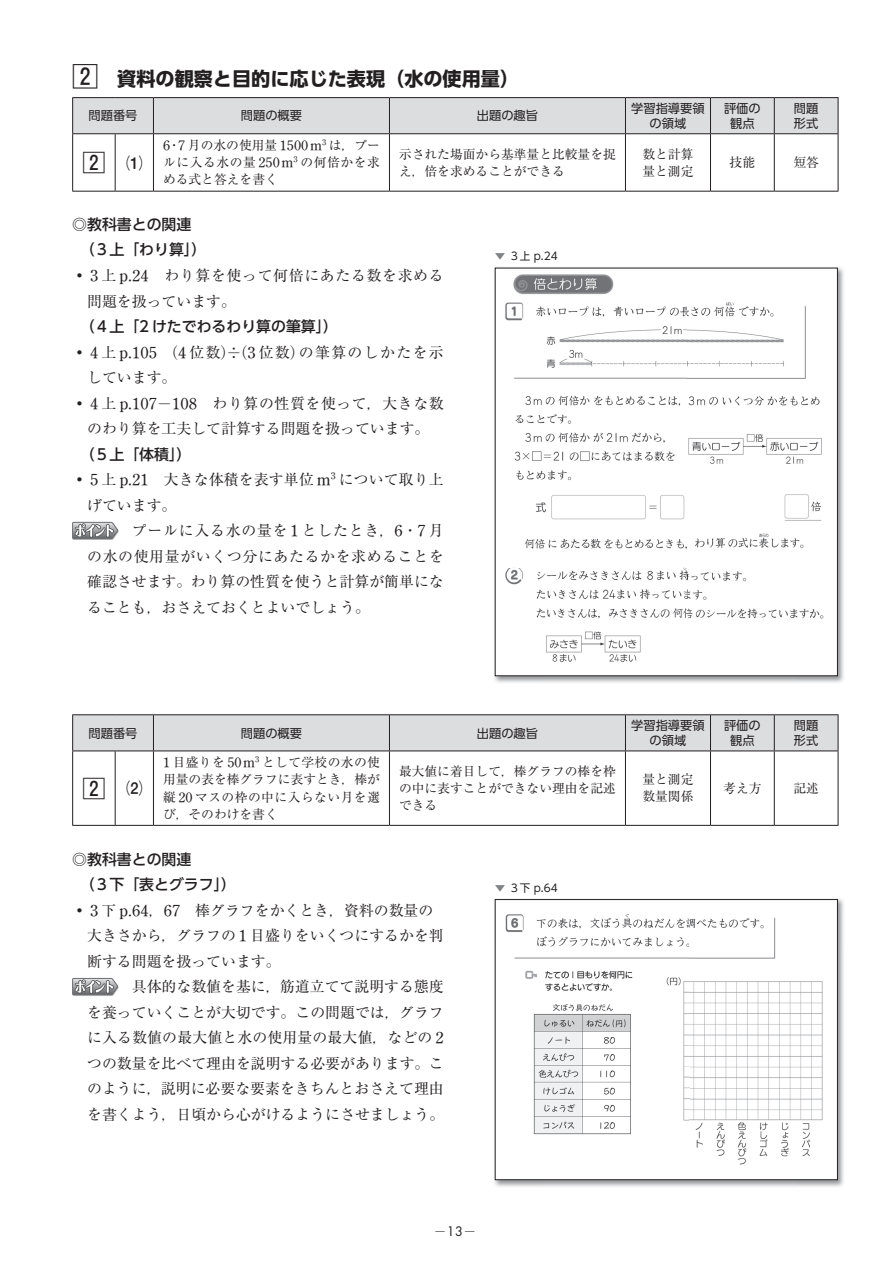
<style>
.page{position:relative;width:893px;height:1263px;background:#fff}
.page>*{position:absolute;margin:0;border:0;box-sizing:border-box;transform-origin:0 0}
.t1{font:500 22.35px "Gothic MB101 Pr 6";color:#231f20}
.t2{font:700 19.2px "UD Shin Go Pro";color:#231f20}
.t3{font:14.85px/25.5px "Ryumin Pr 6";color:#231f20}
.t4{font:500 14.85px/25.5px "UD Shin Go Pro";color:#231f20}
.t5{font:14.85px/25.5px "Ryumin Pr 6";letter-spacing:.045em;color:#231f20}
.t6{font:14.85px "Ryumin Pr 6";letter-spacing:.095em;color:#231f20}
.t7{font:14.85px "Ryumin Pr 6";letter-spacing:.04em;color:#231f20}
.t8{font:12.75px/17px "Ryumin Pr 6";color:#231f20;text-align:justify}
.t9{font:italic 12.75px "Btuc Math";color:#231f20}
.t10{font:12.15px/14.9px "UD Shin Go Pro";color:#231f20;text-align:center}
.t11{font:10.65px "UD Shin Go Pro";color:#231f20}
.s1{font-family:"Gothic MB101 Pr 6";font-weight:500;font-size:25.5px}
.s2{font-family:"Btu Pi 2";font-weight:400;font-size:15.9px}
.s3{font-family:"Btuc Math"}
.s4{color:#808285}
.s5{font-family:"Futura";font-style:normal}
</style>
<div class="page">
<svg style="left:72px;top:522px;width:47px;height:18px"></svg>
<svg style="left:72px;top:978px;width:47px;height:18px"></svg>
<div style="left:73px;top:98px;width:765px;height:35px;background:#dcdddf"></div>
<hr style="left:72px;top:97px;width:43px;height:1px;background:#231f20">
<hr style="left:72px;top:98px;width:1px;height:35px;background:#231f20">
<hr style="left:115px;top:97px;width:38px;height:1px;background:#231f20">
<hr style="left:153px;top:97px;width:236px;height:1px;background:#231f20">
<hr style="left:153px;top:98px;width:1px;height:35px;background:#231f20">
<hr style="left:389px;top:97px;width:236px;height:1px;background:#231f20">
<hr style="left:389px;top:98px;width:1px;height:35px;background:#231f20">
<hr style="left:625px;top:97px;width:85px;height:1px;background:#231f20">
<hr style="left:625px;top:98px;width:1px;height:35px;background:#231f20">
<hr style="left:710px;top:97px;width:64px;height:1px;background:#231f20">
<hr style="left:710px;top:98px;width:1px;height:35px;background:#231f20">
<hr style="left:774px;top:97px;width:64px;height:1px;background:#231f20">
<hr style="left:774px;top:98px;width:1px;height:35px;background:#231f20">
<hr style="left:838px;top:98px;width:1px;height:35px;background:#231f20">
<hr style="left:72px;top:133px;width:43px;height:1px;background:#231f20">
<hr style="left:72px;top:134px;width:1px;height:57px;background:#231f20">
<hr style="left:115px;top:133px;width:38px;height:1px;background:#231f20">
<hr style="left:115px;top:134px;width:1px;height:57px;background:#231f20">
<hr style="left:153px;top:133px;width:236px;height:1px;background:#231f20">
<hr style="left:153px;top:134px;width:1px;height:57px;background:#231f20">
<hr style="left:389px;top:133px;width:236px;height:1px;background:#231f20">
<hr style="left:389px;top:134px;width:1px;height:57px;background:#231f20">
<hr style="left:625px;top:133px;width:85px;height:1px;background:#231f20">
<hr style="left:625px;top:134px;width:1px;height:57px;background:#231f20">
<hr style="left:710px;top:133px;width:64px;height:1px;background:#231f20">
<hr style="left:710px;top:134px;width:1px;height:57px;background:#231f20">
<hr style="left:774px;top:133px;width:64px;height:1px;background:#231f20">
<hr style="left:774px;top:134px;width:1px;height:57px;background:#231f20">
<hr style="left:838px;top:134px;width:1px;height:57px;background:#231f20">
<hr style="left:72px;top:191px;width:43px;height:1px;background:#231f20">
<hr style="left:115px;top:191px;width:38px;height:1px;background:#231f20">
<hr style="left:153px;top:191px;width:236px;height:1px;background:#231f20">
<hr style="left:389px;top:191px;width:236px;height:1px;background:#231f20">
<hr style="left:625px;top:191px;width:85px;height:1px;background:#231f20">
<hr style="left:710px;top:191px;width:64px;height:1px;background:#231f20">
<hr style="left:774px;top:191px;width:64px;height:1px;background:#231f20">
<div style="left:73px;top:715px;width:765px;height:35px;background:#dcdddf"></div>
<hr style="left:72px;top:714px;width:43px;height:1px;background:#231f20">
<hr style="left:72px;top:715px;width:1px;height:35px;background:#231f20">
<hr style="left:115px;top:714px;width:38px;height:1px;background:#231f20">
<hr style="left:153px;top:714px;width:236px;height:1px;background:#231f20">
<hr style="left:153px;top:715px;width:1px;height:35px;background:#231f20">
<hr style="left:389px;top:714px;width:236px;height:1px;background:#231f20">
<hr style="left:389px;top:715px;width:1px;height:35px;background:#231f20">
<hr style="left:625px;top:714px;width:85px;height:1px;background:#231f20">
<hr style="left:625px;top:715px;width:1px;height:35px;background:#231f20">
<hr style="left:710px;top:714px;width:64px;height:1px;background:#231f20">
<hr style="left:710px;top:715px;width:1px;height:35px;background:#231f20">
<hr style="left:774px;top:714px;width:64px;height:1px;background:#231f20">
<hr style="left:774px;top:715px;width:1px;height:35px;background:#231f20">
<hr style="left:838px;top:715px;width:1px;height:35px;background:#231f20">
<hr style="left:72px;top:750px;width:43px;height:1px;background:#231f20">
<hr style="left:72px;top:751px;width:1px;height:74px;background:#231f20">
<hr style="left:115px;top:750px;width:38px;height:1px;background:#231f20">
<hr style="left:115px;top:751px;width:1px;height:74px;background:#231f20">
<hr style="left:153px;top:750px;width:236px;height:1px;background:#231f20">
<hr style="left:153px;top:751px;width:1px;height:74px;background:#231f20">
<hr style="left:389px;top:750px;width:236px;height:1px;background:#231f20">
<hr style="left:389px;top:751px;width:1px;height:74px;background:#231f20">
<hr style="left:625px;top:750px;width:85px;height:1px;background:#231f20">
<hr style="left:625px;top:751px;width:1px;height:74px;background:#231f20">
<hr style="left:710px;top:750px;width:64px;height:1px;background:#231f20">
<hr style="left:710px;top:751px;width:1px;height:74px;background:#231f20">
<hr style="left:774px;top:750px;width:64px;height:1px;background:#231f20">
<hr style="left:774px;top:751px;width:1px;height:74px;background:#231f20">
<hr style="left:838px;top:751px;width:1px;height:74px;background:#231f20">
<hr style="left:72px;top:825px;width:43px;height:1px;background:#231f20">
<hr style="left:115px;top:825px;width:38px;height:1px;background:#231f20">
<hr style="left:153px;top:825px;width:236px;height:1px;background:#231f20">
<hr style="left:389px;top:825px;width:236px;height:1px;background:#231f20">
<hr style="left:625px;top:825px;width:85px;height:1px;background:#231f20">
<hr style="left:710px;top:825px;width:64px;height:1px;background:#231f20">
<hr style="left:774px;top:825px;width:64px;height:1px;background:#231f20">
<img style="left:494px;top:267px;width:350px;height:51px">
<img style="left:494px;top:318px;width:49px;height:365px">
<img style="left:795px;top:318px;width:49px;height:365px">
<div style="left:495px;top:268px;width:342px;height:408px;background:#fff"></div>
<img style="left:505px;top:274px;width:319px;height:388px">
<img style="left:494px;top:898px;width:350px;height:47px">
<img style="left:494px;top:945px;width:49px;height:242px">
<img style="left:795px;top:945px;width:49px;height:242px">
<div style="left:495px;top:899px;width:342px;height:281px;background:#fff"></div>
<img style="left:505px;top:914px;width:318px;height:251px">
<div style="left:495px;top:899px;width:343px;height:281px;border:1px solid #231f20"></div>
<p class="t2" style="left:73px;top:63px;width:448px"><span class="s1">2</span> 資料の観察と目的に応じた表現（水の使用量）</p>
<p class="t10" style="left:89px;top:108px;width:50px">問題番号</p>
<p class="t10" style="left:241px;top:108px;width:63px">問題の概要</p>
<p class="t10" style="left:477px;top:108px;width:63px">出題の趣旨</p>
<p class="t10" style="left:631px;top:100px;width:75px">学習指導要領の領域</p>
<p class="t10" style="left:724px;top:100px;width:38px">評価の観点</p>
<p class="t10" style="left:794px;top:100px;width:26px;text-align:left">問題形式</p>
<h1 class="t1" style="left:83px;top:144px;width:61px">2 <span class="s2">1</span></h1>
<p class="t8" style="left:163px;top:136px;width:218px"><span class="s3">6</span>・<span class="s3">7</span> 月の水の使用量 <span class="s3">1500 m</span><sup>3</sup> は，プールに入る水の量 <span class="s3">250 m</span><sup>3</sup> の何倍かを求める式と答えを書く</p>
<p class="t8" style="left:399px;top:145px;width:218px">示された場面から基準量と比較量を捉え，倍を求めることができる</p>
<p class="t8" style="left:642px;top:145px;width:53px">数と計算量と測定</p>
<p class="t8" style="left:730px;top:153px;width:27px">技能</p>
<p class="t8" style="left:793px;top:153px;width:27px">短答</p>
<p class="t4" style="left:80px;top:211px;width:128px;text-indent:-7px">◎ 教科書との関連（３上「わり算」）</p>
<p class="t5" style="left:87px;top:262px;width:358px;text-indent:-15px">・ <span class="s3">3</span> 上 <span class="s3">p.24</span>　わり算を使って何倍にあたる数を求める問題を扱っています。</p>
<p class="t4" style="left:72px;top:313px;width:267px">　（４上「2 けたでわるわり算の筆算」）</p>
<p class="t6" style="left:72px;top:340px;width:373px">・ <span class="s3">4</span>上<span class="s3">p.105 (4</span>位数<span class="s3">)/(3</span>位数<span class="s3">)</span>の筆算のしかたを示</p>
<p class="t3" style="left:87px;top:364px;width:91px">しています。</p>
<p class="t7" style="left:72px;top:391px;width:373px">・ <span class="s3">4</span> 上 <span class="s3">p.107-108</span>　わり算の性質を使って，大きな数</p>
<p class="t3" style="left:87px;top:415px;width:344px">のわり算を工夫して計算する問題を扱っています。</p>
<p class="t4" style="left:72px;top:441px;width:121px">　（５上「体積」）</p>
<p class="t3" style="left:87px;top:466px;width:358px;text-indent:-15px">・ <span class="s3">5</span> 上 <span class="s3">p.21</span>　大きな体積を表す単位 <span class="s3">m</span><sup>3</sup> について取り上げています。</p>
<p class="t3" style="left:87px;top:517px;width:358px;text-align:justify;text-indent:45px">プールに入る水の量を <span class="s3">1</span> としたとき，<span class="s3">6</span>・<span class="s3">7</span> 月の水の使用量がいくつ分にあたるかを求めることを確認させます。わり算の性質を使うと計算が簡単になることも，おさえておくとよいでしょう。</p>
<p class="t11" style="left:495px;top:248px;width:64px"><span class="s4">▼</span> ３上 p.24</p>
<p class="t10" style="left:89px;top:725px;width:50px">問題番号</p>
<p class="t10" style="left:241px;top:725px;width:63px">問題の概要</p>
<p class="t10" style="left:477px;top:725px;width:63px">出題の趣旨</p>
<p class="t10" style="left:631px;top:718px;width:75px">学習指導要領の領域</p>
<p class="t10" style="left:724px;top:718px;width:38px">評価の観点</p>
<p class="t10" style="left:794px;top:718px;width:26px;text-align:left">問題形式</p>
<h1 class="t1" style="left:83px;top:769px;width:61px">2 <span class="s2">2</span></h1>
<p class="t8" style="left:163px;top:753px;width:218px"><span class="s3">1</span> 目盛りを <span class="s3">50 m</span><sup>3</sup> として学校の水の使用量の表を棒グラフに表すとき，棒が縦 <span class="s3">20</span> マスの枠の中に入らない月を選び，そのわけを書く</p>
<p class="t8" style="left:399px;top:762px;width:218px">最大値に着目して，棒グラフの棒を枠の中に表すことができない理由を記述できる</p>
<p class="t8" style="left:642px;top:770px;width:53px">量と測定数量関係</p>
<p class="t8" style="left:723px;top:779px;width:40px">考え方</p>
<p class="t8" style="left:793px;top:779px;width:27px">記述</p>
<p class="t4" style="left:80px;top:846px;width:158px;text-indent:-7px">◎ 教科書との関連<br>（３下「表とグラフ」）</p>
<p class="t3" style="left:87px;top:896px;width:358px;text-indent:-15px">・ <span class="s3">3</span> 下 <span class="s3">p.64</span>，<span class="s3">67</span>　棒グラフをかくとき，資料の数量の大きさから，グラフの <span class="s3">1</span> 目盛りをいくつにするかを判断する問題を扱っています。</p>
<p class="t3" style="left:87px;top:973px;width:359px;text-align:justify;text-indent:45px">具体的な数値を基に，筋道立てて説明する態度を養っていくことが大切です。この問題では，グラフに入る数値の最大値と水の使用量の最大値，などの <span class="s3">2</span>つの数量を比べて理由を説明する必要があります。このように，説明に必要な要素をきちんとおさえて理由を書くよう，日頃から心がけるようにさせましょう。</p>
<p class="t11" style="left:495px;top:879px;width:64px"><span class="s4">▼</span> ３下 p.64</p>
<p class="t9" style="left:434px;top:1224px;width:44px">-<span class="s5">13</span>-</p>
</div>
